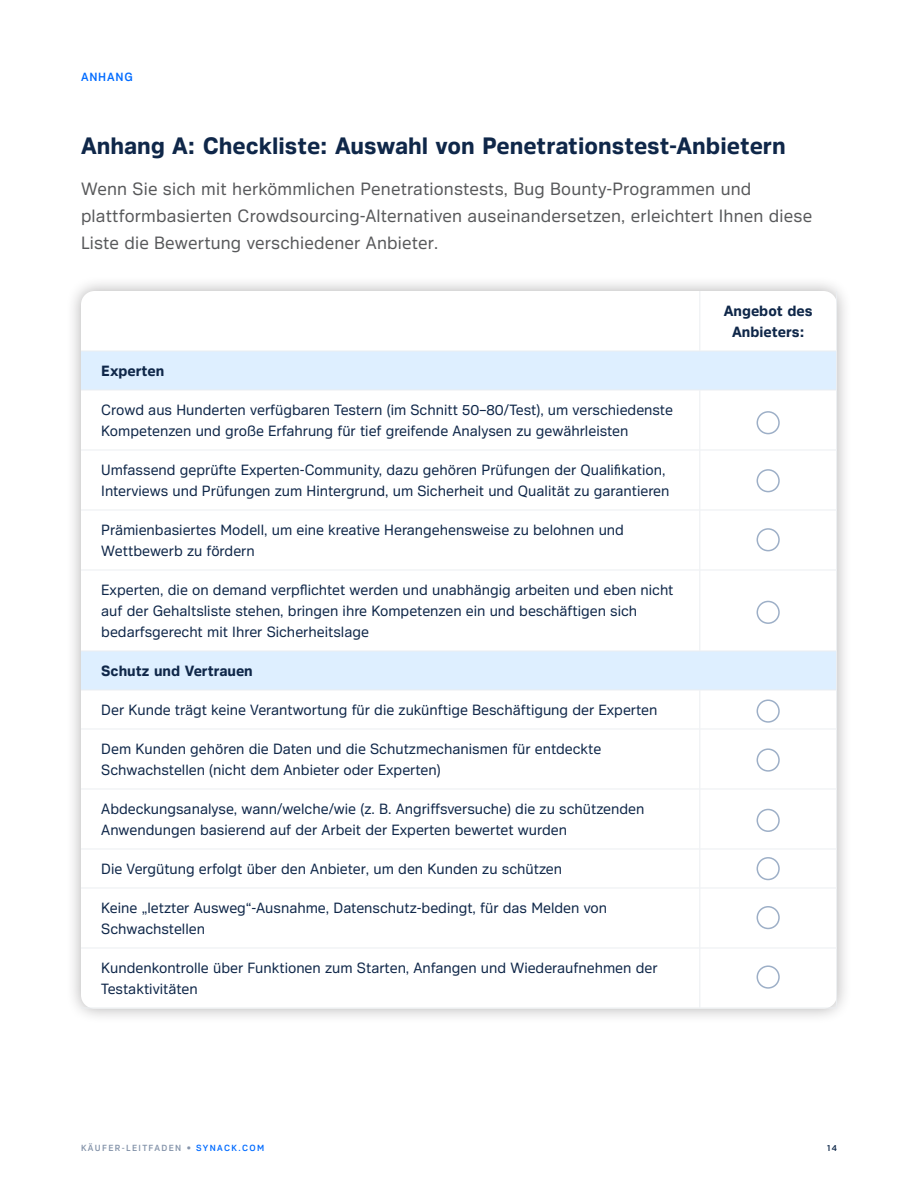
<style>
.page{position:relative;width:918px;height:1188px;background:#fff}
.page>*{position:absolute;margin:0;border:0;box-sizing:border-box;transform-origin:0 0}
.t1{font:700 24px "Crique Grotesk";color:#0f2749}
.t2{font:18px/27px "Crique Grotesk";letter-spacing:.01em;color:#58595b}
.t3{font:15px/21px "Crique Grotesk";color:#0f2749}
.t4{font:700 15px/21px "Crique Grotesk";color:#0f2749;text-align:center}
.Eyebrow_Dark_Left{font:500 12px "Crique Grotesk";letter-spacing:.07em;color:#006bff}
.t5{font:500 9px "Crique Grotesk";letter-spacing:.15em;color:#8695ab}
.t6{font:500 9px "Crique Grotesk";color:#0c2648}
.s1{color:#006bff}
</style>
<div class="page">
<div style="left:66px;top:276px;width:787px;height:748px;background:#231f20;opacity:.35"></div>
<div style="left:81px;top:291px;width:756px;height:718px;background:#fff;border-radius:14px"></div>
<svg style="left:81px;top:352px;width:755px;height:338px"></svg>
<hr style="left:699px;top:291px;width:1px;height:60px;background:#ebeef1">
<hr style="left:836px;top:291px;width:1px;height:60px;background:#ebeef1">
<hr style="left:81px;top:351px;width:619px;height:1px;background:#ebeef1">
<hr style="left:700px;top:351px;width:137px;height:1px;background:#ebeef1">
<hr style="left:836px;top:351px;width:1px;height:39px;background:#ebeef1">
<hr style="left:81px;top:390px;width:619px;height:1px;background:#ebeef1">
<hr style="left:700px;top:390px;width:137px;height:1px;background:#ebeef1">
<hr style="left:699px;top:390px;width:1px;height:60px;background:#ebeef1">
<hr style="left:836px;top:390px;width:1px;height:60px;background:#ebeef1">
<hr style="left:81px;top:450px;width:619px;height:1px;background:#ebeef1">
<hr style="left:700px;top:450px;width:137px;height:1px;background:#ebeef1">
<hr style="left:699px;top:450px;width:1px;height:60px;background:#ebeef1">
<hr style="left:836px;top:450px;width:1px;height:60px;background:#ebeef1">
<hr style="left:81px;top:510px;width:619px;height:1px;background:#ebeef1">
<hr style="left:700px;top:510px;width:137px;height:1px;background:#ebeef1">
<hr style="left:699px;top:510px;width:1px;height:60px;background:#ebeef1">
<hr style="left:836px;top:510px;width:1px;height:60px;background:#ebeef1">
<hr style="left:81px;top:570px;width:619px;height:1px;background:#ebeef1">
<hr style="left:700px;top:570px;width:137px;height:1px;background:#ebeef1">
<hr style="left:699px;top:570px;width:1px;height:81px;background:#ebeef1">
<hr style="left:836px;top:570px;width:1px;height:81px;background:#ebeef1">
<hr style="left:81px;top:651px;width:619px;height:1px;background:#ebeef1">
<hr style="left:700px;top:651px;width:137px;height:1px;background:#ebeef1">
<hr style="left:836px;top:651px;width:1px;height:39px;background:#ebeef1">
<hr style="left:81px;top:690px;width:619px;height:1px;background:#ebeef1">
<hr style="left:700px;top:690px;width:137px;height:1px;background:#ebeef1">
<hr style="left:699px;top:690px;width:1px;height:39px;background:#ebeef1">
<hr style="left:836px;top:690px;width:1px;height:39px;background:#ebeef1">
<hr style="left:81px;top:729px;width:619px;height:1px;background:#ebeef1">
<hr style="left:700px;top:729px;width:137px;height:1px;background:#ebeef1">
<hr style="left:699px;top:729px;width:1px;height:60px;background:#ebeef1">
<hr style="left:836px;top:729px;width:1px;height:60px;background:#ebeef1">
<hr style="left:81px;top:789px;width:619px;height:1px;background:#ebeef1">
<hr style="left:700px;top:789px;width:137px;height:1px;background:#ebeef1">
<hr style="left:699px;top:789px;width:1px;height:60px;background:#ebeef1">
<hr style="left:836px;top:789px;width:1px;height:60px;background:#ebeef1">
<hr style="left:81px;top:849px;width:619px;height:1px;background:#ebeef1">
<hr style="left:700px;top:849px;width:137px;height:1px;background:#ebeef1">
<hr style="left:699px;top:849px;width:1px;height:39px;background:#ebeef1">
<hr style="left:836px;top:849px;width:1px;height:39px;background:#ebeef1">
<hr style="left:81px;top:888px;width:619px;height:1px;background:#ebeef1">
<hr style="left:700px;top:888px;width:137px;height:1px;background:#ebeef1">
<hr style="left:699px;top:888px;width:1px;height:60px;background:#ebeef1">
<hr style="left:836px;top:888px;width:1px;height:60px;background:#ebeef1">
<hr style="left:81px;top:948px;width:619px;height:1px;background:#ebeef1">
<hr style="left:700px;top:948px;width:137px;height:1px;background:#ebeef1">
<hr style="left:699px;top:948px;width:1px;height:60px;background:#ebeef1">
<hr style="left:836px;top:948px;width:1px;height:60px;background:#ebeef1">
<hr style="left:81px;top:1008px;width:619px;height:1px;background:#ebeef1">
<hr style="left:700px;top:1008px;width:137px;height:1px;background:#ebeef1">
<div style="left:757px;top:528px;width:23px;height:23px;border:2px solid #9dafc7;border-radius:50%"></div>
<div style="left:757px;top:699px;width:23px;height:24px;border:2px solid #9dafc7;border-radius:50%"></div>
<div style="left:757px;top:857px;width:23px;height:23px;border:2px solid #9dafc7;border-radius:50%"></div>
<div style="left:757px;top:965px;width:23px;height:24px;border:2px solid #9dafc7;border-radius:50%"></div>
<div style="left:757px;top:748px;width:23px;height:24px;border:2px solid #9dafc7;border-radius:50%"></div>
<div style="left:757px;top:906px;width:23px;height:23px;border:2px solid #9dafc7;border-radius:50%"></div>
<div style="left:757px;top:809px;width:23px;height:23px;border:2px solid #9dafc7;border-radius:50%"></div>
<div style="left:757px;top:601px;width:23px;height:23px;border:2px solid #9dafc7;border-radius:50%"></div>
<div style="left:757px;top:469px;width:23px;height:23px;border:2px solid #9dafc7;border-radius:50%"></div>
<div style="left:757px;top:411px;width:23px;height:23px;border:2px solid #9dafc7;border-radius:50%"></div>
<p class="Eyebrow_Dark_Left" style="left:81px;top:70px;width:53px">ANHANG</p>
<p class="t1" style="left:81px;top:132px;width:706px">Anhang A: Checkliste: Auswahl von Penetrationstest-Anbietern</p>
<p class="t2" style="left:81px;top:175px;width:733px">Wenn Sie sich mit herkömmlichen Penetrationstests, Bug Bounty-Programmen und plattformbasierten Crowdsourcing-Alternativen auseinandersetzen, erleichtert Ihnen diese<br>Liste die Bewertung verschiedener Anbieter.</p>
<p class="t4" style="left:101px;top:361px;width:65px">Experten</p>
<p class="t3" style="left:101px;top:400px;width:573px">Crowd aus Hunderten verfügbaren Testern (im Schnitt 50–80/Test), um verschiedenste<br>Kompetenzen und große Erfahrung für tief greifende Analysen zu gewährleisten</p>
<p class="t3" style="left:101px;top:460px;width:570px">Umfassend geprüfte Experten-Community, dazu gehören Prüfungen der Qualifikation,<br>Interviews und Prüfungen zum Hintergrund, um Sicherheit und Qualität zu garantieren</p>
<p class="t3" style="left:101px;top:520px;width:524px">Prämienbasiertes Modell, um eine kreative Herangehensweise zu belohnen und<br>Wettbewerb zu fördern</p>
<p class="t3" style="left:101px;top:580px;width:574px">Experten, die on demand verpflichtet werden und unabhängig arbeiten und eben nicht auf der Gehaltsliste stehen, bringen ihre Kompetenzen ein und beschäftigen sich bedarfsgerecht mit Ihrer Sicherheitslage</p>
<p class="t4" style="left:101px;top:661px;width:153px">Schutz und Vertrauen</p>
<p class="t3" style="left:101px;top:700px;width:558px">Der Kunde trägt keine Verantwortung für die zukünftige Beschäftigung der Experten</p>
<p class="t3" style="left:101px;top:739px;width:502px">Dem Kunden gehören die Daten und die Schutzmechanismen für entdeckte<br>Schwachstellen (nicht dem Anbieter oder Experten)</p>
<p class="t3" style="left:101px;top:799px;width:545px">Abdeckungsanalyse, wann/welche/wie (z. B. Angriffsversuche) die zu schützenden<br>Anwendungen basierend auf der Arbeit der Experten bewertet wurden</p>
<p class="t3" style="left:101px;top:859px;width:462px">Die Vergütung erfolgt über den Anbieter, um den Kunden zu schützen</p>
<p class="t3" style="left:101px;top:898px;width:507px">Keine „letzter Ausweg“-Ausnahme, Datenschutz-bedingt, für das Melden von<br>Schwachstellen</p>
<p class="t3" style="left:101px;top:958px;width:558px">Kundenkontrolle über Funktionen zum Starten, Anfangen und Wiederaufnehmen der<br>Testaktivitäten</p>
<p class="t4" style="left:724px;top:301px;width:90px">Angebot des<br>Anbieters:</p>
<p class="t5" style="left:81px;top:1143px;width:185px">KÄUFER-LEITFADEN • <span class="s1">SYNACK.COM</span></p>
<p class="t6" style="left:827px;top:1143px;width:11px">14</p>
</div>
